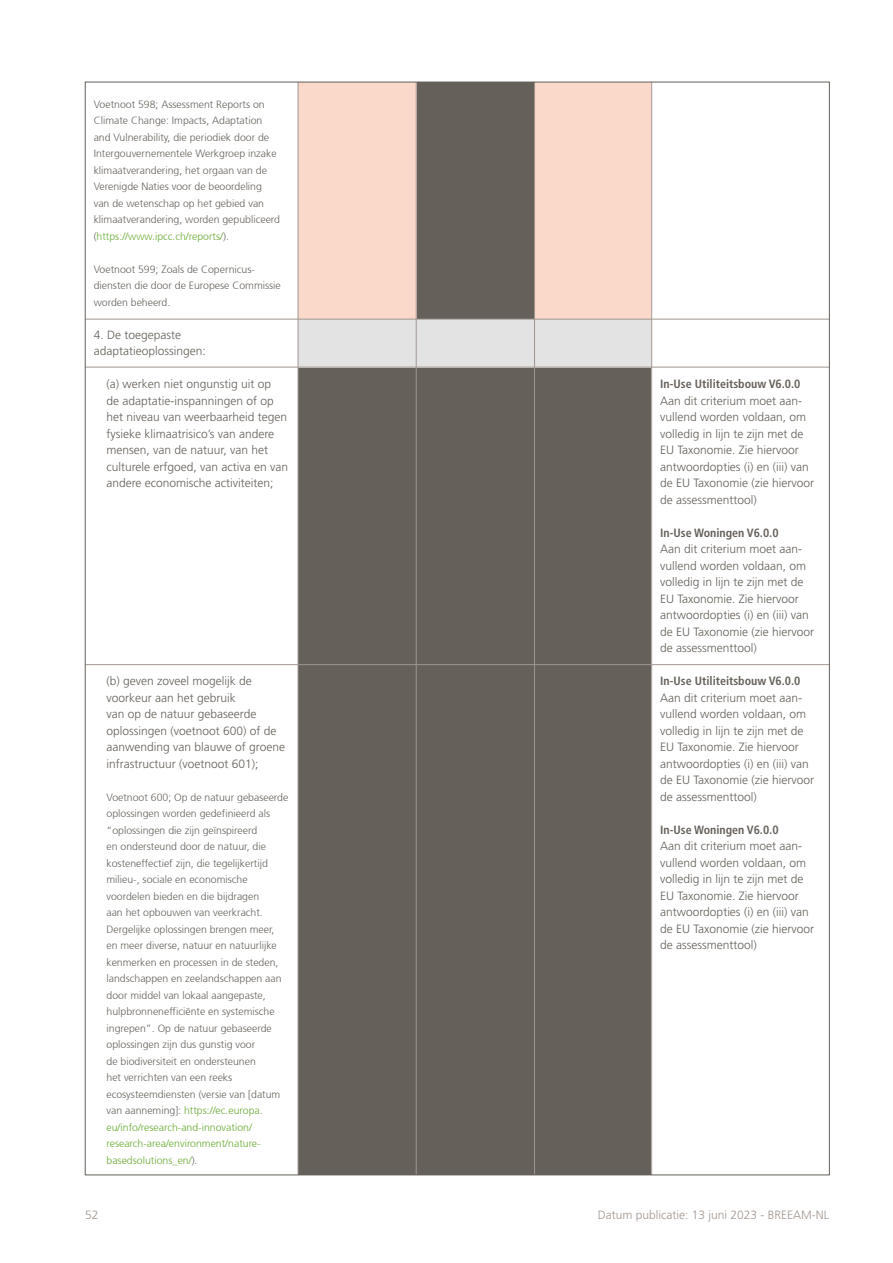
<style>
.page{position:relative;width:893px;height:1263px;background:#fff}
.page>*{position:absolute;margin:0;border:0;box-sizing:border-box;transform-origin:0 0}
.t1{font:300 12px/16.5px "Frutiger LT Std";color:#65605a}
.t2{font:700 condensed 12px "Frutiger LT Std";color:#65605a}
.t3{font:300 12px "Frutiger LT Std";color:#a09690}
.t4{font:300 10.5px/16.5px "Frutiger 45";color:#65605a}
.s1{color:#67a930}
</style>
<div class="page">
<div style="left:535px;top:367px;width:117px;height:808px;background:#65605a"></div>
<div style="left:535px;top:82px;width:117px;height:237px;background:#fbd9ca"></div>
<div style="left:416px;top:82px;width:119px;height:1093px;background:#65605a"></div>
<div style="left:298px;top:82px;width:118px;height:1093px;background:#65605a"></div>
<div style="left:298px;top:82px;width:118px;height:237px;background:#fbd9ca"></div>
<div style="left:298px;top:319px;width:354px;height:48px;background:#e3e3e3"></div>
<hr style="left:85px;top:319px;width:744px;height:1px;background:#a09690">
<hr style="left:85px;top:367px;width:744px;height:1px;background:#a09690">
<hr style="left:85px;top:664px;width:744px;height:1px;background:#a09690">
<hr style="left:298px;top:82px;width:1px;height:1093px;background:#a09690">
<hr style="left:416px;top:82px;width:1px;height:1093px;background:#a09690">
<hr style="left:651px;top:82px;width:1px;height:1093px;background:#a09690">
<hr style="left:534px;top:82px;width:1px;height:1093px;background:#a09690">
<p class="t4" style="left:94px;top:96px;width:188px">Voetnoot 598; Assessment Reports on Climate Change: Impacts, Adaptation and Vulnerability, die periodiek door de Intergouvernementele Werkgroep inzake klimaatverandering, het orgaan van de Verenigde Naties voor de beoordeling van de wetenschap op het gebied van klimaatverandering, worden gepubliceerd (<span class="s1">https://www.ipcc.ch/reports/</span>).</p>
<p class="t4" style="left:94px;top:261px;width:189px">Voetnoot 599; Zoals de Copernicus&shy;diensten die door de Europese Commissie worden beheerd.</p>
<p class="t1" style="left:94px;top:327px;width:114px">4. De toegepaste adaptatieoplossingen:</p>
<p class="t1" style="left:106px;top:376px;width:183px">(a) werken niet ongunstig uit op<br>de adaptatie-inspanningen of op het niveau van weerbaarheid tegen fysieke klimaatrisico’s van andere mensen, van de natuur, van het culturele erfgoed, van activa en van andere economische activiteiten;</p>
<p class="t1" style="left:106px;top:673px;width:180px">(b) geven zoveel mogelijk de voorkeur aan het gebruik<br>van op de natuur gebaseerde oplossingen (voetnoot 600) of de aanwending van blauwe of groene infrastructuur (voetnoot 601);</p>
<p class="t4" style="left:106px;top:789px;width:183px">Voetnoot 600; Op de natuur gebaseerde oplossingen worden gedefinieerd als “oplossingen die zijn geïnspireerd<br>en ondersteund door de natuur, die kosteneffectief zijn, die tegelijkertijd milieu-, sociale en economische voordelen bieden en die bijdragen<br>aan het opbouwen van veerkracht.<br>Dergelijke oplossingen brengen meer,<br>en meer diverse, natuur en natuurlijke kenmerken en processen in de steden, landschappen en zeelandschappen aan door middel van lokaal aangepaste, hulpbronnenefficiënte en systemische ingrepen”. Op de natuur gebaseerde oplossingen zijn dus gunstig voor<br>de biodiversiteit en ondersteunen<br>het verrichten van een reeks ecosysteemdiensten (versie van [datum van aanneming]: <span class="s1">https://ec.europa. eu/info/research-and-innovation/ research-area/environment/nature&shy;basedsolutions_en/</span>).</p>
<p class="t2" style="left:660px;top:377px;width:142px">In-Use Utiliteitsbouw V6.0.0</p>
<p class="t1" style="left:660px;top:393px;width:156px">Aan dit criterium moet aan&shy;vullend worden voldaan, om volledig in lijn te zijn met de<br>EU Taxonomie. Zie hiervoor antwoordopties (i) en (iii) van de EU Taxonomie (zie hiervoor de assessmenttool)</p>
<p class="t2" style="left:660px;top:525px;width:120px">In-Use Woningen V6.0.0</p>
<p class="t1" style="left:660px;top:541px;width:156px">Aan dit criterium moet aan&shy;vullend worden voldaan, om volledig in lijn te zijn met de<br>EU Taxonomie. Zie hiervoor antwoordopties (i) en (iii) van de EU Taxonomie (zie hiervoor de assessmenttool)</p>
<p class="t2" style="left:660px;top:674px;width:142px">In-Use Utiliteitsbouw V6.0.0</p>
<p class="t1" style="left:660px;top:690px;width:156px">Aan dit criterium moet aan&shy;vullend worden voldaan, om volledig in lijn te zijn met de<br>EU Taxonomie. Zie hiervoor antwoordopties (i) en (iii) van de EU Taxonomie (zie hiervoor de assessmenttool)</p>
<p class="t2" style="left:660px;top:822px;width:120px">In-Use Woningen V6.0.0</p>
<p class="t1" style="left:660px;top:838px;width:156px">Aan dit criterium moet aan&shy;vullend worden voldaan, om volledig in lijn te zijn met de<br>EU Taxonomie. Zie hiervoor antwoordopties (i) en (iii) van de EU Taxonomie (zie hiervoor de assessmenttool)</p>
<p class="t3" style="left:85px;top:1208px;width:15px">52</p>
<p class="t3" style="left:598px;top:1208px;width:233px">Datum publicatie: 13 juni 2023 - BREEAM-NL</p>
</div>
